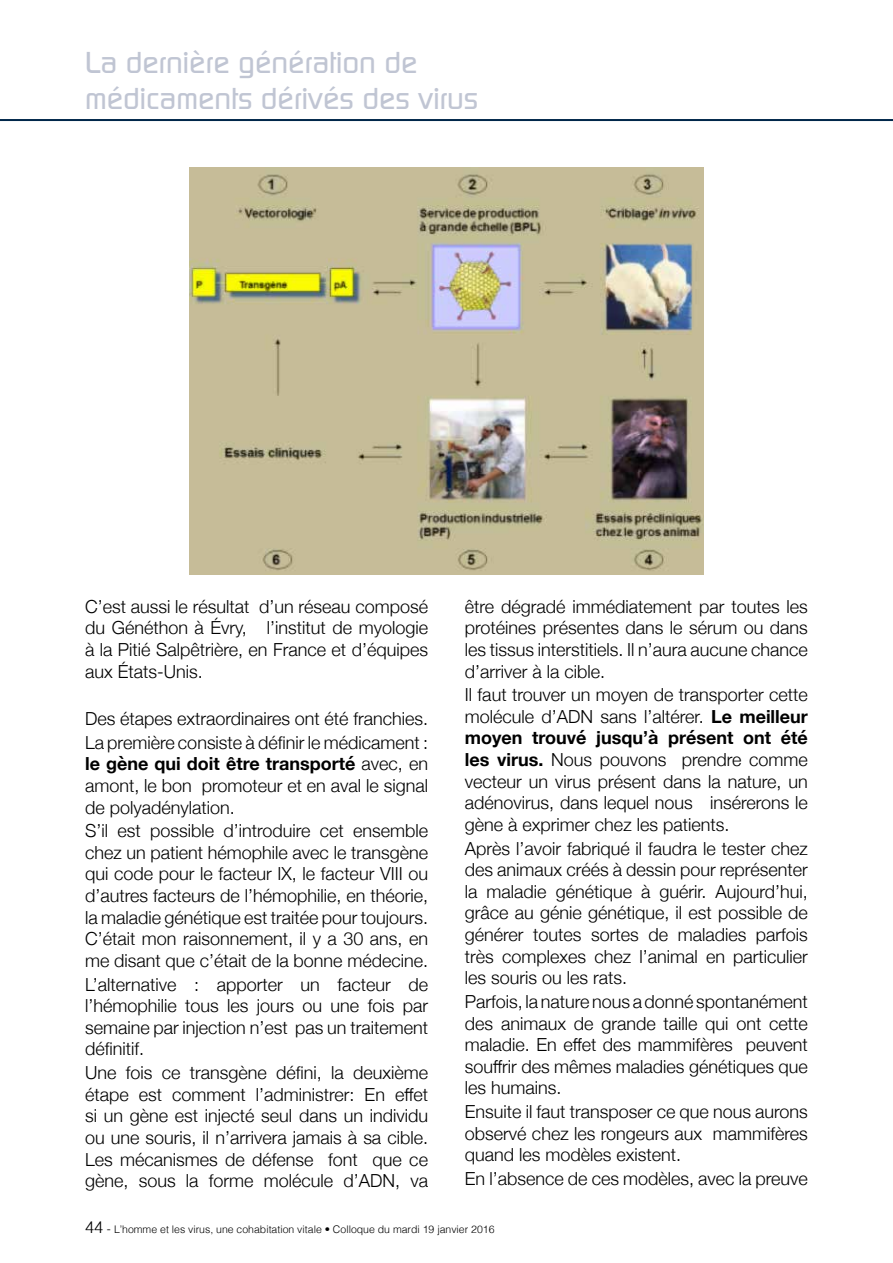
<style>
.page{position:relative;width:893px;height:1263px;background:#fff}
.page>*{position:absolute;margin:0;border:0;box-sizing:border-box;transform-origin:0 0}
.t1{font:500 30px/36px "Continuum";color:#c0c5d3}
.t2{font:300 18px/21.6px "Helvetica Neue";color:#000;text-align:justify}
.t3{font:300 10.5px "Helvetica";color:#000}
.s1{font-weight:700}
.s2{font-size:16.5px}
.s3{font-size:12px}
</style>
<div class="page">
<hr style="left:0;top:119px;width:893px;height:2px;background:#00274a">
<img style="left:189px;top:167px;width:515px;height:408px">
<h1 class="t1" style="left:85px;top:43px;width:395px">La dernière génération de médicaments dérivés des virus</h1>
<p class="t2" style="left:85px;top:594px;width:345px">C’est aussi le résultat d’un réseau composé du Généthon à Évry, l’institut de myologie à la Pitié Salpêtrière, en France et d’équipes aux États-Unis.</p>
<p class="t2" style="left:85px;top:705px;width:344px;line-height:23.7px">Des étapes extraordinaires ont été franchies.<br>La première consiste à définir le médicament :</p>
<p class="t2" style="left:85px;top:752px;width:345px"><span class="s1">le gène qui doit être transporté</span> avec, en amont, le bon promoteur et en aval le signal de polyadénylation.</p>
<p class="t2" style="left:85px;top:819px;width:345px">S’il est possible d’introduire cet ensemble chez un patient hémophile avec le transgène qui code pour le facteur IX, le facteur VIII ou d’autres facteurs de l’hémophilie, en théorie, la maladie génétique est traitée pour toujours.<br>C’était mon raisonnement, il y a 30 ans, en me disant que c’était de la bonne médecine.</p>
<p class="t2" style="left:85px;top:972px;width:345px">L’alternative : apporter un facteur de l’hémophilie tous les jours ou une fois par semaine par injection n’est pas un traitement définitif.</p>
<p class="t2" style="left:85px;top:1061px;width:345px">Une fois ce transgène défini, la deuxième étape est comment l’administrer: En effet si un gène est injecté seul dans un individu ou une souris, il n’arrivera jamais à sa cible.<br>Les mécanismes de défense font que ce gène, sous la forme molécule d’ADN, va</p>
<p class="t2" style="left:465px;top:594px;width:345px">être dégradé immédiatement par toutes les protéines présentes dans le sérum ou dans les tissus interstitiels. Il n’aura aucune chance d’arriver à la cible.</p>
<p class="t2" style="left:465px;top:683px;width:345px">Il faut trouver un moyen de transporter cette molécule d’ADN sans l’altérer. <span class="s1">Le meilleur moyen trouvé jusqu’à présent ont été les virus.</span> Nous pouvons prendre comme vecteur un virus présent dans la nature, un adénovirus, dans lequel nous insérerons le gène à exprimer chez les patients.</p>
<p class="t2" style="left:465px;top:836px;width:345px">Après l’avoir fabriqué il faudra le tester chez des animaux créés à dessin pour représenter la maladie génétique à guérir. Aujourd’hui, grâce au génie génétique, il est possible de générer toutes sortes de maladies parfois très complexes chez l’animal en particulier les souris ou les rats.</p>
<p class="t2" style="left:465px;top:989px;width:344px">Parfois, la nature nous a donné spontanément des animaux de grande taille qui ont cette maladie. En effet des mammifères peuvent souffrir des mêmes maladies génétiques que les humains.</p>
<p class="t2" style="left:465px;top:1099px;width:345px">Ensuite il faut transposer ce que nous aurons observé chez les rongeurs aux mammifères quand les modèles existent.</p>
<p class="t2" style="left:465px;top:1166px;width:344px">En l’absence de ces modèles, avec la preuve</p>
<p class="t3" style="left:85px;top:1220px;width:411px"><span class="s2">44</span> <span class="s3">-</span> L’homme et les virus, une cohabitation vitale • Colloque du mardi 19 janvier 2016</p>
</div>
